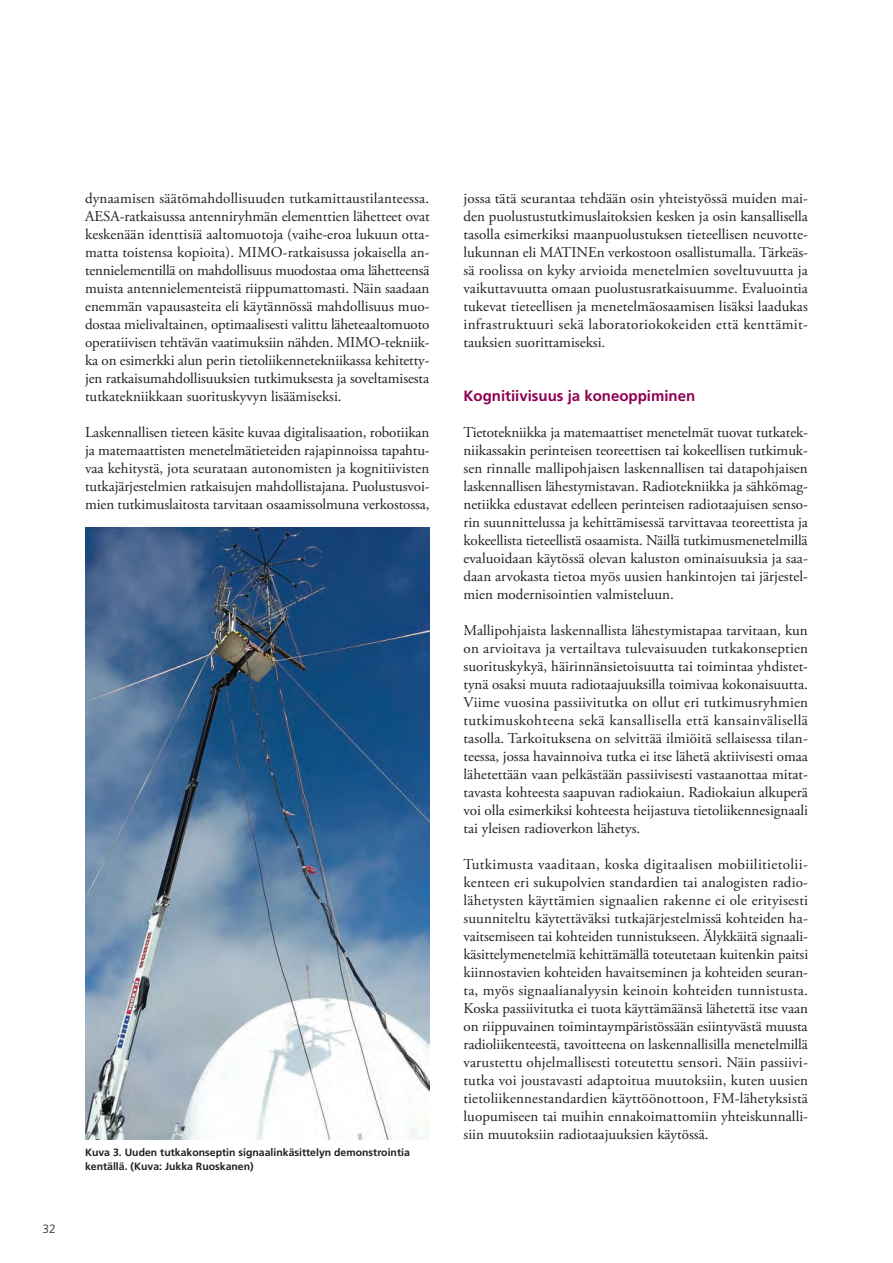
<style>
.page{position:relative;width:893px;height:1263px;background:#fff}
.page>*{position:absolute;margin:0;border:0;box-sizing:border-box;transform-origin:0 0}
.Leipä{font:15px/18px "Adobe Garamond Pro";color:#231f20;text-align:justify}
.Leipä-2{font:700 15px "Frutiger LT";color:#8e0052}
.t1{font:300 12px "Frutiger LT";color:#231f20}
.t2{font:700 10.5px/13.5px "Frutiger LT";color:#231f20}
</style>
<div class="page">
<img style="left:85px;top:527px;width:344px;height:613px">
<p class="Leipä" style="left:85px;top:189px;width:346px">dynaamisen säätömahdollisuuden tutkamittaustilanteessa.<br>AESA-ratkaisussa antenniryhmän elementtien lähetteet ovat keskenään identtisiä aaltomuotoja (vaihe-eroa lukuun otta&shy;matta toistensa kopioita). MIMO-ratkaisussa jokaisella an&shy;tennielementillä on mahdollisuus muodostaa oma lähetteensä muista antennielementeistä riippumattomasti. Näin saadaan enemmän vapausasteita eli käytännössä mahdollisuus muo&shy;dostaa mielivaltainen, optimaalisesti valittu läheteaaltomuoto operatiivisen tehtävän vaatimuksiin nähden. MIMO-tekniik&shy;ka on esimerkki alun perin tietoliikennetekniikassa kehitetty&shy;jen ratkaisumahdollisuuksien tutkimuksesta ja soveltamisesta tutkatekniikkaan suorituskyvyn lisäämiseksi.</p>
<p class="Leipä" style="left:85px;top:423px;width:346px">Laskennallisen tieteen käsite kuvaa digitalisaation, robotiikan ja matemaattisten menetelmätieteiden rajapinnoissa tapahtu&shy;vaa kehitystä, jota seurataan autonomisten ja kognitiivisten tutkajärjestelmien ratkaisujen mahdollistajana. Puolustusvoi&shy;mien tutkimuslaitosta tarvitaan osaamissolmuna verkostossa,</p>
<p class="t1" style="left:43px;top:1222px;width:15px">32</p>
<p class="t2" style="left:85px;top:1146px;width:326px">Kuva 3. Uuden tutkakonseptin signaalinkäsittelyn demonstrointia kentällä. (Kuva: Jukka Ruoskanen)</p>
<p class="Leipä" style="left:463px;top:189px;width:346px">jossa tätä seurantaa tehdään osin yhteistyössä muiden mai&shy;den puolustustutkimuslaitoksien kesken ja osin kansallisella tasolla esimerkiksi maanpuolustuksen tieteellisen neuvotte&shy;lukunnan eli MATINEn verkostoon osallistumalla. Tärkeäs&shy;sä roolissa on kyky arvioida menetelmien soveltuvuutta ja vaikuttavuutta omaan puolustusratkaisuumme. Evaluointia tukevat tieteellisen ja menetelmäosaamisen lisäksi laadukas infrastruktuuri sekä laboratoriokokeiden että kenttämit&shy;tauksien suorittamiseksi.</p>
<p class="Leipä-2" style="left:463px;top:387px;width:233px">Kognitiivisuus ja koneoppiminen</p>
<p class="Leipä" style="left:463px;top:423px;width:346px">Tietotekniikka ja matemaattiset menetelmät tuovat tutkatek&shy;niikassakin perinteisen teoreettisen tai kokeellisen tutkimuk&shy;sen rinnalle mallipohjaisen laskennallisen tai datapohjaisen laskennallisen lähestymistavan. Radiotekniikka ja sähkömag&shy;netiikka edustavat edelleen perinteisen radiotaajuisen senso&shy;rin suunnittelussa ja kehittämisessä tarvittavaa teoreettista ja kokeellista tieteellistä osaamista. Näillä tutkimusmenetelmillä evaluoidaan käytössä olevan kaluston ominaisuuksia ja saa&shy;daan arvokasta tietoa myös uusien hankintojen tai järjestel&shy;mien modernisointien valmisteluun.</p>
<p class="Leipä" style="left:463px;top:621px;width:346px">Mallipohjaista laskennallista lähestymistapaa tarvitaan, kun on arvioitava ja vertailtava tulevaisuuden tutkakonseptien suorituskykyä, häirinnänsietoisuutta tai toimintaa yhdistet&shy;tynä osaksi muuta radiotaajuuksilla toimivaa kokonaisuutta.<br>Viime vuosina passiivitutka on ollut eri tutkimusryhmien tutkimuskohteena sekä kansallisella että kansainvälisellä tasolla. Tarkoituksena on selvittää ilmiöitä sellaisessa tilan&shy;teessa, jossa havainnoiva tutka ei itse lähetä aktiivisesti omaa lähetettään vaan pelkästään passiivisesti vastaanottaa mitat&shy;tavasta kohteesta saapuvan radiokaiun. Radiokaiun alkuperä voi olla esimerkiksi kohteesta heijastuva tietoliikennesignaali tai yleisen radioverkon lähetys.</p>
<p class="Leipä" style="left:463px;top:855px;width:346px">Tutkimusta vaaditaan, koska digitaalisen mobiilitietolii&shy;kenteen eri sukupolvien standardien tai analogisten radio&shy;lähetysten käyttämien signaalien rakenne ei ole erityisesti suunniteltu käytettäväksi tutkajärjestelmissä kohteiden ha&shy;vaitsemiseen tai kohteiden tunnistukseen. Älykkäitä signaali&shy;käsittelymenetelmiä kehittämällä toteutetaan kuitenkin paitsi kiinnostavien kohteiden havaitseminen ja kohteiden seuran&shy;ta, myös signaalianalyysin keinoin kohteiden tunnistusta.<br>Koska passiivitutka ei tuota käyttämäänsä lähetettä itse vaan on riippuvainen toimintaympäristössään esiintyvästä muusta radioliikenteestä, tavoitteena on laskennallisilla menetelmillä varustettu ohjelmallisesti toteutettu sensori. Näin passiivi&shy;tutka voi joustavasti adaptoitua muutoksiin, kuten uusien tietoliikennestandardien käyttöönottoon, FM-lähetyksistä luopumiseen tai muihin ennakoimattomiin yhteiskunnalli&shy;siin muutoksiin radiotaajuuksien käytössä.</p>
</div>
